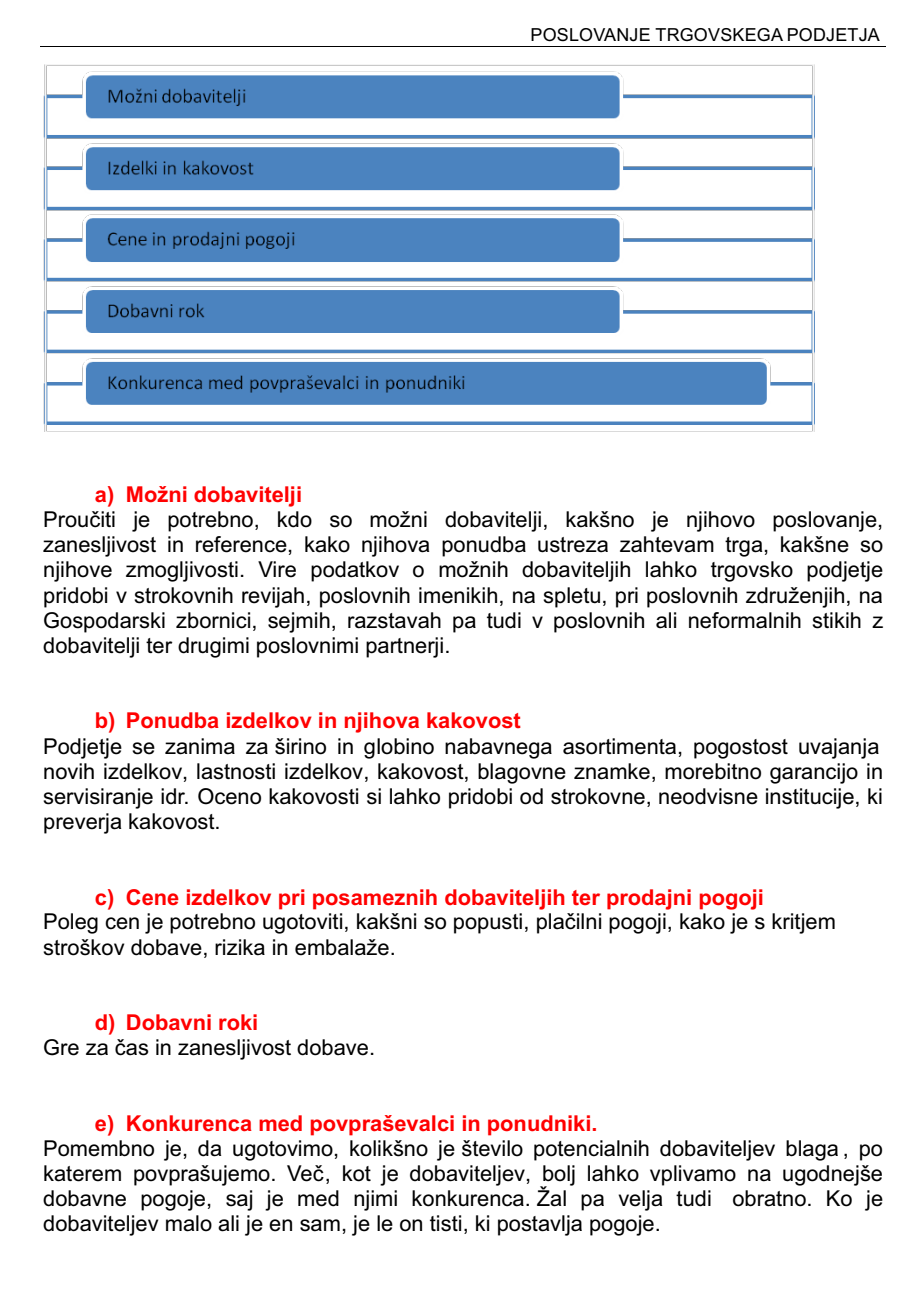
<style>
.page{position:relative;width:920px;height:1290px;background:#fff}
.page>*{position:absolute;margin:0;border:0;box-sizing:border-box;transform-origin:0 0}
.t1{font:21.9px/25px "Arial";color:#000;text-align:justify}
.t2{font:700 21.9px "Arial";color:#f00}
.t3{font:18px "Arial";letter-spacing:.01em;color:#000}
</style>
<div class="page">
<hr style="left:41px;top:46px;width:845px;height:1px;background:#000">
<img style="left:43px;top:64px;width:771px;height:368px">
<p class="t3" style="left:531px;top:27px;width:351px">POSLOVANJE TRGOVSKEGA PODJETJA</p>
<p class="t2" style="left:95px;top:486px;width:209px">a) Možni dobavitelji</p>
<p class="t1" style="left:43px;top:509px;width:842px">Proučiti je potrebno, kdo so možni dobavitelji, kakšno je njihovo poslovanje, zanesljivost in reference, kako njihova ponudba ustreza zahtevam trga, kakšne so njihove zmogljivosti. Vire podatkov o možnih dobaviteljih lahko trgovsko podjetje pridobi v strokovnih revijah, poslovnih imenikih, na spletu, pri poslovnih združenjih, na Gospodarski zbornici, sejmih, razstavah pa tudi v poslovnih ali neformalnih stikih z dobavitelji ter drugimi poslovnimi partnerji.</p>
<p class="t2" style="left:95px;top:712px;width:428px">b) Ponudba izdelkov in njihova kakovost</p>
<p class="t1" style="left:43px;top:735px;width:842px;text-align:left">Podjetje se zanima za širino in globino nabavnega asortimenta, pogostost uvajanja novih izdelkov, lastnosti izdelkov, kakovost, blagovne znamke, morebitno garancijo in servisiranje idr. Oceno kakovosti si lahko pridobi od strokovne, neodvisne institucije, ki preverja kakovost.</p>
<p class="t2" style="left:95px;top:888px;width:671px">c) Cene izdelkov pri posameznih dobaviteljih ter prodajni pogoji</p>
<p class="t1" style="left:43px;top:911px;width:794px">Poleg cen je potrebno ugotoviti, kakšni so popusti, plačilni pogoji, kako je s kritjem stroškov dobave, rizika in embalaže.</p>
<p class="t2" style="left:95px;top:1014px;width:165px">d) Dobavni roki</p>
<p class="t1" style="left:43px;top:1037px;width:333px">Gre za čas in zanesljivost dobave.</p>
<p class="t2" style="left:95px;top:1115px;width:504px">e) Konkurenca med povpraševalci in ponudniki.</p>
<p class="t1" style="left:43px;top:1138px;width:841px">Pomembno je, da ugotovimo, kolikšno je število potencialnih dobaviteljev blaga , po katerem povprašujemo. Več, kot je dobaviteljev, bolj lahko vplivamo na ugodnejše dobavne pogoje, saj je med njimi konkurenca. Žal pa velja tudi obratno. Ko je dobaviteljev malo ali je en sam, je le on tisti, ki postavlja pogoje.</p>
</div>
